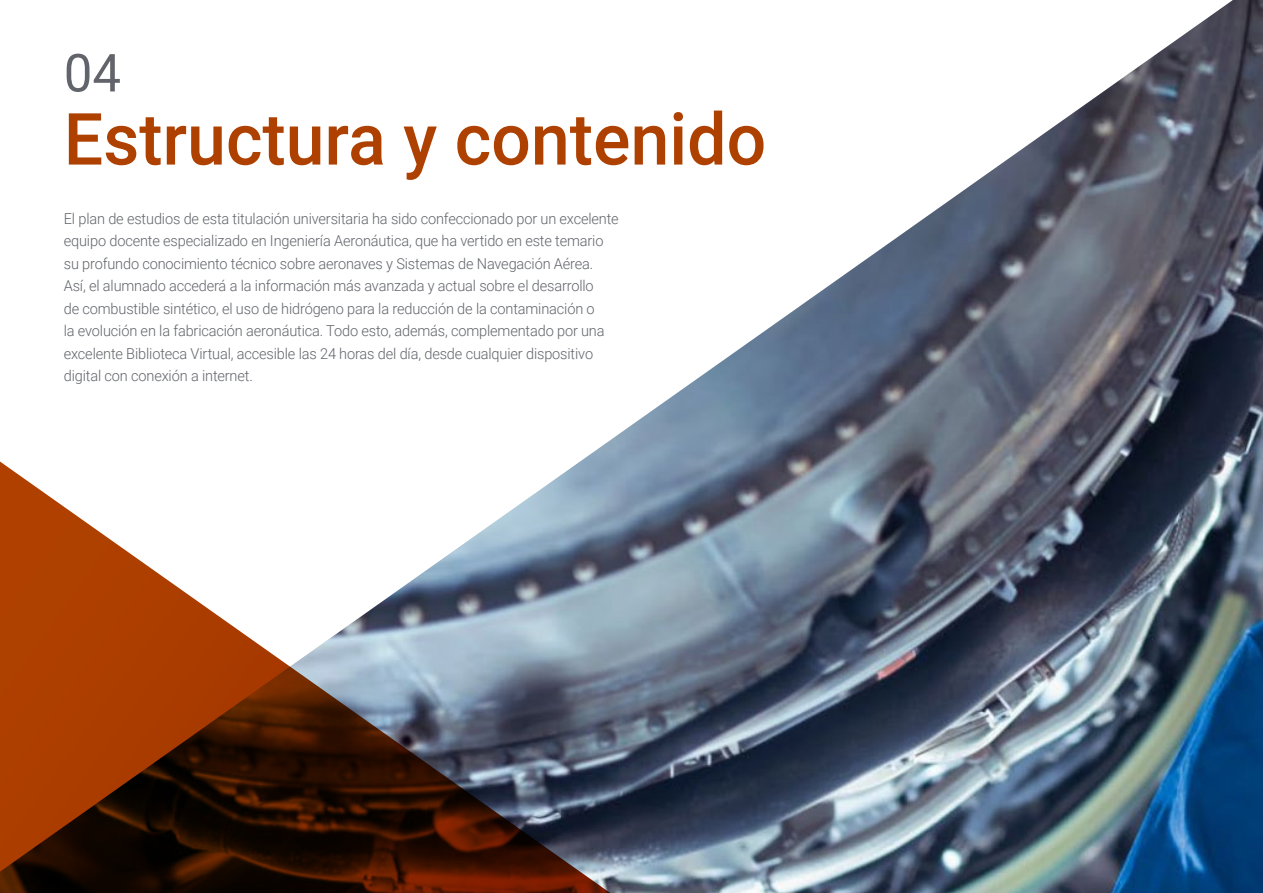
<style>
.page{position:relative;width:1263px;height:893px;background:#fff}
.page>*{position:absolute;margin:0;border:0;box-sizing:border-box;transform-origin:0 0}
.t1{font:500 72px "Roboto";color:#ae4000}
.t2{font:52.5px "Roboto";color:#61646a}
.t3{font:300 15px/22.5px "Roboto";letter-spacing:-.01em;color:#61646a}
</style>
<div class="page">
<img style="left:602px;top:0;width:661px;height:893px">
<svg style="left:0;top:446px;width:640px;height:447px"></svg>
<h2 class="t2" style="left:64px;top:36px;width:59px">04</h2>
<h1 class="t1" style="left:64px;top:89px;width:704px">Estructura y contenido</h1>
<p class="t3" style="left:64px;top:207px;width:556px">El plan de estudios de esta titulación universitaria ha sido confeccionado por un excelente equipo docente especializado en Ingeniería Aeronáutica, que ha vertido en este temario su profundo conocimiento técnico sobre aeronaves y Sistemas de Navegación Aérea.<br>Así, el alumnado accederá a la información más avanzada y actual sobre el desarrollo<br>de combustible sintético, el uso de hidrógeno para la reducción de la contaminación o<br>la evolución en la fabricación aeronáutica. Todo esto, además, complementado por una excelente Biblioteca Virtual, accesible las 24 horas del día, desde cualquier dispositivo digital con conexión a internet.</p>
</div>
